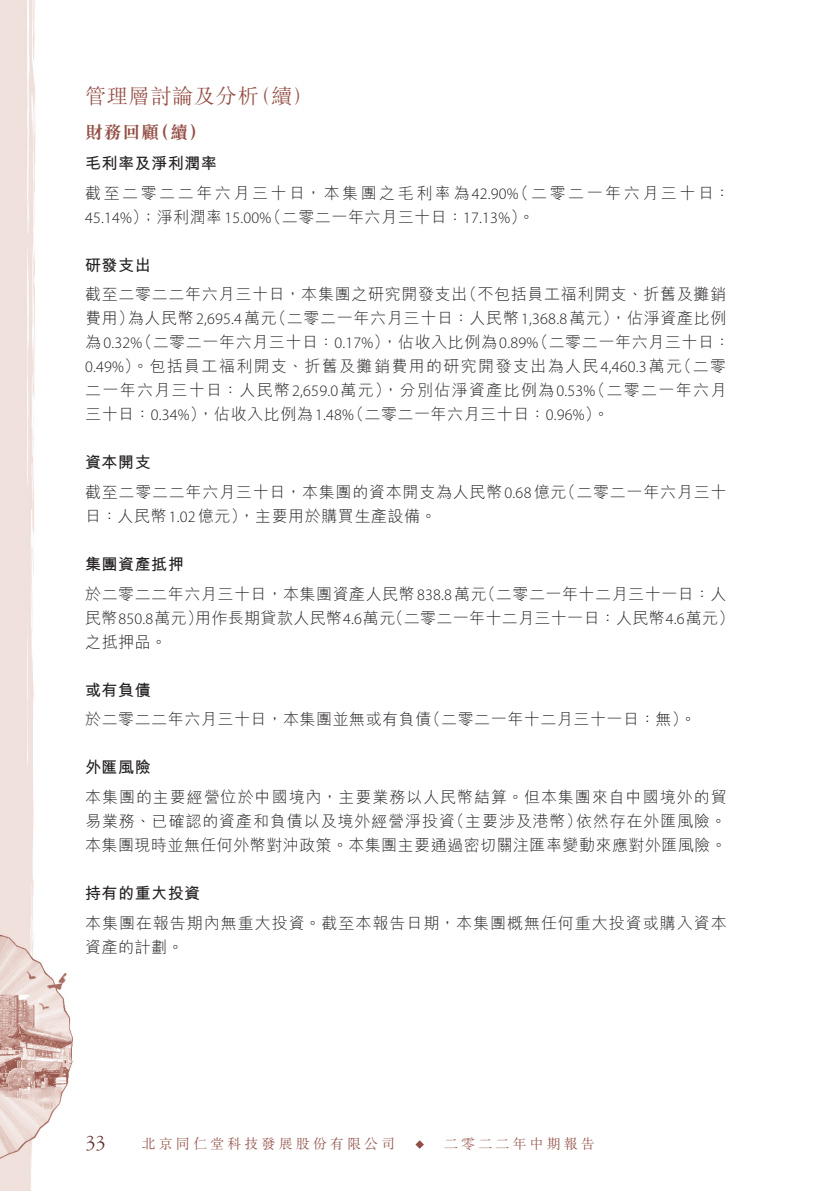
<style>
.page{position:relative;width:840px;height:1191px;background:#fff}
.page>*{position:absolute;margin:0;border:0;box-sizing:border-box;transform-origin:0 0}
.t1{font:22px "Garamond 3 LT Std";color:#612e27}
._01_H1{font:300 21px "M Sung HK";letter-spacing:.035em;color:#934e45}
._02_H2{font:700 18px "M Sung HK";color:#934e45}
._00_txt{font:300 16px/24px "M Hei HK";letter-spacing:.04em;color:#231f20}
._00_txt-2{font:300 16px/24px "M Hei HK";letter-spacing:.06em;color:#231f20;text-align:right}
._00_txt-3{font:300 16px/24px "M Hei HK";letter-spacing:.16em;color:#231f20}
._00_txt-4{font:300 16px/24px "M Hei HK";letter-spacing:.08em;color:#231f20}
._00_txt-5{font:300 16px/24px "M Hei HK";letter-spacing:.085em;color:#231f20}
._03_H3{font:700 16px "M Hei HK";letter-spacing:.03em;color:#231f20}
._00_txt-6{font:300 16px "Myriad Pro";letter-spacing:.015em;color:#231f20}
._00_txt-7{font:300 16px "M Hei HK";letter-spacing:.02em;color:#231f20}
.t2{font:300 14px "M Sung HK";letter-spacing:.22em;color:#934e45}
.s1{font-family:"Myriad Pro"}
.s2{font-family:"M Hei HK"}
</style>
<div class="page">
<img style="left:0;top:0;width:424px;height:1191px">
<svg style="left:415px;top:1140px;width:8px;height:8px"></svg>
<p class="_01_H1" style="left:85px;top:81px;width:175px">管理層討論及分析</p>
<p class="_02_H2" style="left:152px;top:123px;width:56px">（續(</p>
<p class="_01_H1" style="left:250px;top:81px;width:65px">（續(</p>
<p class="_02_H2" style="left:85px;top:123px;width:75px">財務回顧</p>
<p class="_03_H3" style="left:85px;top:151px;width:133px">毛利率及淨利潤率</p>
<p class="_00_txt-3" style="left:512px;top:180px;width:219px">（二零二一年六月三十日：</p>
<p class="_00_txt-3" style="left:265px;top:180px;width:270px;text-indent:-180px">截至二零二二年六月三十日，本集團之毛利率為<span class="s1">42.90%</span>（二零二一年六月三十日：<span class="s1">17.13%</span> 。(</p>
<p class="_00_txt-6" style="left:85px;top:207px;width:188px">45.14%<span class="s2">）；淨利潤率</span>15.00%</p>
<p class="_03_H3" style="left:85px;top:253px;width:67px">研發支出</p>
<p class="_00_txt" style="left:461px;top:282px;width:266px">（不包括員工福利開支、折舊及攤銷</p>
<p class="_00_txt" style="left:270px;top:282px;width:457px;text-indent:-185px">截至二零二二年六月三十日，本集團之研究開發支出<br>（二零二一年六月三十日：人民幣<span class="s1">1,368.8</span>萬元，）佔淨資產比例</p>
<p class="_00_txt" style="left:85px;top:306px;width:51px">費用）</p>
<p class="_00_txt-6" style="left:128px;top:309px;width:150px"><span class="s2">為人民幣</span>2,695.4<span class="s2">萬元</span></p>
<p class="_00_txt" style="left:136px;top:330px;width:403px">（二零二一年六月三十日：<span class="s1">0.17%</span> ，）佔收入比例為<span class="s1">0.89%</span></p>
<p class="_00_txt" style="left:532px;top:330px;width:199px">（二零二一年六月三十日：</p>
<p class="_00_txt-6" style="left:85px;top:333px;width:59px"><span class="s2">為</span>0.32%</p>
<p class="_00_txt-5" style="left:589px;top:354px;width:138px;text-indent:-504px"><span class="s1">0.49%</span>）。包括員工福利開支、折舊及攤銷費用的研究開發支出為人民<span class="s1">4,460.3</span>萬元<br>（二零二一年六月</p>
<p class="_00_txt" style="left:675px;top:354px;width:52px">（二零</p>
<p class="_00_txt-4" style="left:348px;top:378px;width:262px;text-indent:-263px">二一年六月三十日：人民幣<span class="s1">2,659.0</span>萬元，）分別佔淨資產比例為<span class="s1">0.53%</span>（二零二一年六月三十日：<span class="s1">0.96%</span> 。(</p>
<p class="_00_txt" style="left:85px;top:402px;width:270px">三十日：<span class="s1">0.34%</span> ，）佔收入比例為<span class="s1">1.48%</span></p>
<p class="_03_H3" style="left:85px;top:451px;width:67px">資本開支</p>
<p class="_00_txt" style="left:559px;top:480px;width:168px">（二零二一年六月三十</p>
<p class="_00_txt" style="left:85px;top:480px;width:482px">截至二零二二年六月三十日，本集團的資本開支為人民幣<span class="s1">0.68</span>億元日：人民幣<span class="s1">1.02</span>億元，）主要用於購買生產設備。</p>
<p class="_03_H3" style="left:85px;top:552px;width:100px">集團資產抵押</p>
<p class="_00_txt" style="left:479px;top:581px;width:248px">（二零二一年十二月三十一日：人</p>
<p class="_00_txt" style="left:387px;top:581px;width:348px;text-indent:-302px">於二零二二年六月三十日，本集團資產人民幣<span class="s1">838.8</span>萬元<br>（二零二一年十二月三十一日：人民幣<span class="s1">4.6</span>萬元(</p>
<p class="_00_txt-7" style="left:195px;top:609px;width:201px">用作長期貸款人民幣<span class="s1">4.6</span>萬元</p>
<p class="_00_txt" style="left:85px;top:605px;width:119px">民幣<span class="s1">850.8</span>萬元）之抵押品。</p>
<p class="_03_H3" style="left:85px;top:678px;width:67px">或有負債</p>
<p class="_00_txt" style="left:424px;top:707px;width:272px">（二零二一年十二月三十一日：無。(</p>
<p class="_00_txt" style="left:85px;top:707px;width:347px">於二零二二年六月三十日，本集團並無或有負債</p>
<p class="_03_H3" style="left:85px;top:756px;width:67px">外匯風險</p>
<p class="_00_txt-2" style="left:85px;top:785px;width:642px">本集團的主要經營位於中國境內，主要業務以人民幣結算。但本集團來自中國境外的貿依然存在外匯風險。</p>
<p class="_00_txt" style="left:448px;top:809px;width:135px">（主要涉及港幣）</p>
<p class="_00_txt" style="left:85px;top:809px;width:642px">易業務、已確認的資產和負債以及境外經營淨投資<br>本集團現時並無任何外幣對沖政策。本集團主要通過密切關注匯率變動來應對外匯風險。</p>
<p class="_03_H3" style="left:85px;top:881px;width:117px">持有的重大投資</p>
<p class="_00_txt-2" style="left:85px;top:910px;width:642px;text-align:left">本集團在報告期內無重大投資。截至本報告日期，本集團概無任何重大投資或購入資本資產的計劃。</p>
<h1 class="t1" style="left:85px;top:1130px;width:23px">33</h1>
<p class="t2" style="left:142px;top:1134px;width:255px">北京同仁堂科技發展股份有限公司</p>
<p class="t2" style="left:444px;top:1134px;width:152px">二零二二年中期報告</p>
</div>
